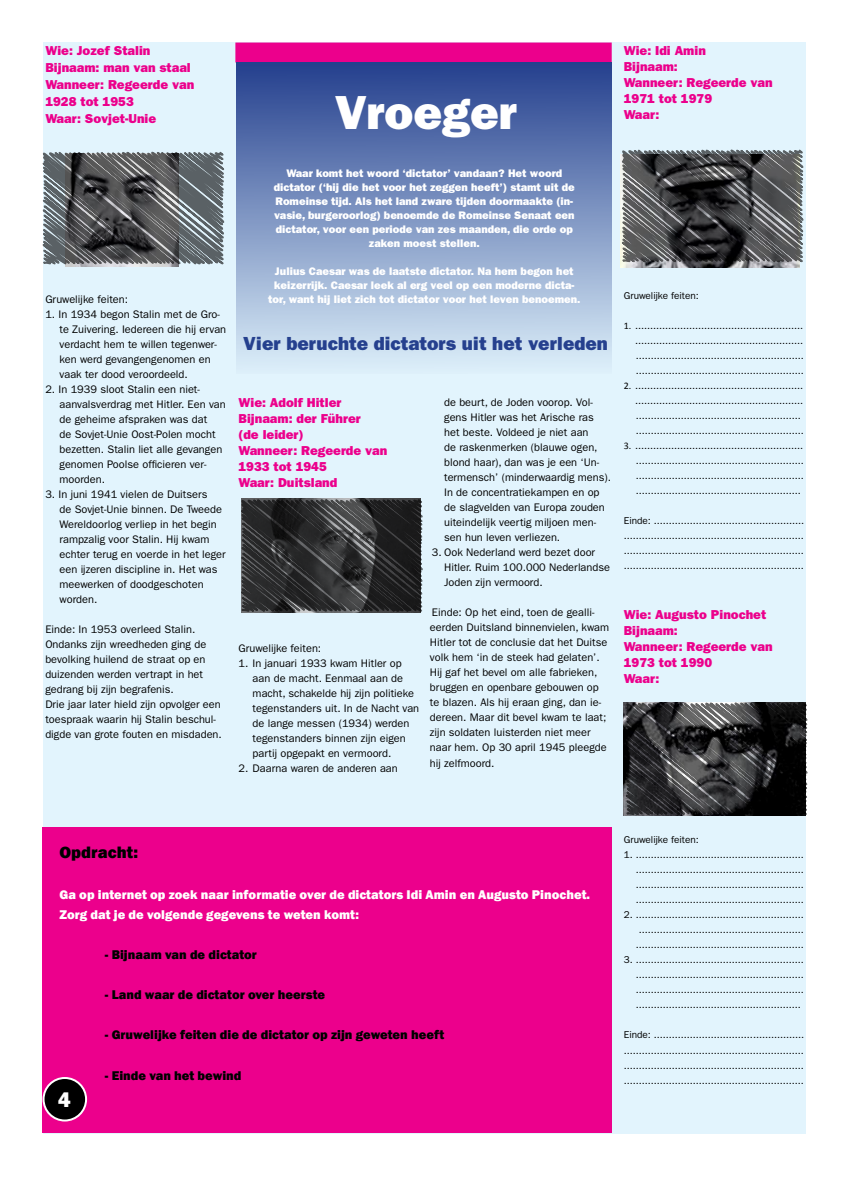
<style>
.page{position:relative;width:848px;height:1191px;background:#fff}
.page>*{position:absolute;margin:0;border:0;box-sizing:border-box;transform-origin:0 0}
.t1{font:800 48px "Franklin Gothic LT";color:#fff}
.t2{font:800 21px "Franklin Gothic LT";color:#fff}
.t3{font:800 19px "Franklin Gothic LT";color:#25408e}
.t4{font:800 17px "Franklin Gothic";color:#000}
.t5{font:800 13px/16px "Franklin Gothic LT";color:#ec008c}
.t6{font:800 13px "Franklin Gothic";color:#000}
.t7{font:800 13px/20px "Franklin Gothic";color:#fff}
.t8{font:11px/15px "Franklin Gothic LT";color:#000}
.t9{font:800 11px/14px "Franklin Gothic LT";color:#fff;text-align:center}
.t10{font:10px/15px "Franklin Gothic LT";color:#000;text-align:justify}
.s1{font-family:"Calibri"}
</style>
<div class="page">
<div style="left:43px;top:43px;width:762px;height:1091px;background:#e2f4fd"></div>
<div style="left:235px;top:43px;width:376px;height:20px;background:#ec008c"></div>
<div style="left:43px;top:827px;width:568px;height:306px;background:#ec008c"></div>
<img style="left:621px;top:263px;width:179px;height:5px">
<div style="left:44px;top:1078px;width:42px;height:42px;background:#000;border-radius:50%"></div>
<div style="left:43px;top:1077px;width:44px;height:44px;border:2px solid #fff;border-radius:50%"></div>
<svg style="left:42px;top:151px;width:183px;height:114px;background:#65686b"></svg>
<svg style="left:625px;top:701px;width:183px;height:115px;background:#333335"></svg>
<svg style="left:241px;top:498px;width:182px;height:115px;background:#343436"></svg>
<svg style="left:620px;top:149px;width:184px;height:114px;background:#555658"></svg>
<div style="left:236px;top:63px;width:375px;height:311px;background:linear-gradient(to bottom,#25408e,#def0fa)"></div>
<h3 class="t5" style="left:45px;top:43px;width:150px;line-height:17px">Wie: Jozef Stalin<br>Bijnaam: man van staal<br>Wanneer: Regeerde van<br>1928 tot 1953<br>Waar: Sovjet-Unie</h3>
<p class="t8" style="left:45px;top:293px;width:84px">Gruwelijke feiten:</p>
<p class="t8" style="left:60px;top:308px;width:168px;text-indent:-14px">1. In 1934 begon Stalin met de Gro&shy;te Zuivering. Iedereen die hij ervan verdacht hem te willen tegenwer&shy;ken werd gevangengenomen en vaak ter dood veroordeeld.</p>
<p class="t8" style="left:60px;top:383px;width:168px;text-indent:-14px">2. In 1939 sloot Stalin een niet&shy;aanvalsverdrag met Hitler. Een van de geheime afspraken was dat<br>de Sovjet-Unie Oost-Polen mocht bezetten. Stalin liet alle gevangen genomen Poolse officieren ver&shy;moorden.</p>
<p class="t8" style="left:60px;top:488px;width:168px;text-indent:-14px">3. In juni 1941 vielen de Duitsers<br>de Sovjet-Unie binnen. De Tweede<br>Wereldoorlog verliep in het begin rampzalig voor Stalin. Hij kwam echter terug en voerde in het leger een ijzeren discipline in. Het was meewerken of doodgeschoten worden.</p>
<p class="t8" style="left:45px;top:623px;width:178px">Einde: In 1953 overleed Stalin.<br>Ondanks zijn wreedheden ging de bevolking huilend de straat op en duizenden werden vertrapt in het gedrang bij zijn begrafenis.<br>Drie jaar later hield zijn opvolger een toespraak waarin hij Stalin beschul&shy;digde van grote fouten en misdaden.</p>
<h1 class="t1" style="left:335px;top:94px;width:184px">Vroeger</h1>
<p class="t9" style="left:274px;top:167px;width:302px">Waar komt het woord ‘dictator’ vandaan? Het woord dictator (‘hij die het voor het zeggen heeft’) stamt uit de Romeinse tijd. Als het land zware tijden doormaakte (in&shy;vasie, burgeroorlog) benoemde de Romeinse Senaat een dictator, voor een periode van zes maanden, die orde op zaken moest stellen.</p>
<p class="t9" style="left:268px;top:265px;width:314px">Julius Caesar was de laatste dictator. Na hem begon het keizerrijk. Caesar leek al erg veel op een moderne dicta&shy;tor, want hij liet zich tot dictator voor het leven benoemen.</p>
<h3 class="t3" style="left:243px;top:335px;width:366px">Vier beruchte dictators uit het verleden</h3>
<h3 class="t5" style="left:238px;top:395px;width:150px">Wie: Adolf Hitler<br>Bijnaam: der Führer<br>(de leider)<br>Wanneer: Regeerde van<br>1933 tot 1945<br>Waar: Duitsland</h3>
<p class="t8" style="left:238px;top:642px;width:84px">Gruwelijke feiten:</p>
<p class="t8" style="left:253px;top:657px;width:168px;text-indent:-14px">1. In januari 1933 kwam Hitler op aan de macht. Eenmaal aan de macht, schakelde hij zijn politieke tegenstanders uit. In de Nacht van de lange messen (1934) werden tegenstanders binnen zijn eigen partij opgepakt en vermoord.</p>
<p class="t8" style="left:238px;top:762px;width:161px">2. Daarna waren de anderen aan</p>
<p class="t8" style="left:444px;top:395px;width:168px">de beurt, de Joden voorop. Vol&shy;gens Hitler was het Arische ras het beste. Voldeed je niet aan<br>de raskenmerken (blauwe ogen, blond haar), dan was je een ‘Un&shy;termensch’ (minderwaardig mens).<br>In de concentratiekampen en op de slagvelden van Europa zouden uiteindelijk veertig miljoen men&shy;sen hun leven verliezen.</p>
<p class="t8" style="left:444px;top:545px;width:167px;text-indent:-12px">3. Ook Nederland werd bezet door<br>Hitler. Ruim 100.000 Nederlandse<br>Joden zijn vermoord.</p>
<p class="t8" style="left:430px;top:605px;width:180px">Einde: Op het eind, toen de gealli&shy;eerden Duitsland binnenvielen, kwam Hitler tot de conclusie dat het Duitse volk hem ‘in de steek had gelaten’.<br>Hij gaf het bevel om alle fabrieken, bruggen en openbare gebouwen op te blazen. Als hij eraan ging, dan ie&shy;dereen. Maar dit bevel kwam te laat; zijn soldaten luisterden niet meer naar hem. Op 30 april 1945 pleegde</p>
<p class="t8" style="left:430px;top:756px;width:66px">hij zelfmoord.</p>
<h3 class="t5" style="left:623px;top:43px;width:150px">Wie: Idi Amin<br>Bijnaam:<br>Wanneer: Regeerde van<br>1971 tot 1979<br>Waar:</h3>
<p class="t10" style="left:623px;top:289px;width:77px">Gruwelijke feiten:</p>
<p class="t10" style="left:635px;top:319px;width:170px;text-indent:-11px"><span class="s1">1.</span> ........................................................ ........................................................ ........................................................ ........................................................</p>
<p class="t10" style="left:635px;top:379px;width:170px;text-align:left;text-indent:-11px"><span class="s1">2.</span> ........................................................ ........................................................ ....................................................... ........................................................</p>
<p class="t10" style="left:635px;top:439px;width:169px;text-indent:-12px"><span class="s1">3.</span> ........................................................ ........................................................ ........................................................ .......................................................</p>
<p class="t10" style="left:623px;top:514px;width:182px">Einde: .................................................. ............................................................ ............................................................ ............................................................</p>
<h3 class="t5" style="left:623px;top:607px;width:150px">Wie: Augusto Pinochet<br>Bijnaam:<br>Wanneer: Regeerde van<br>1973 tot 1990<br>Waar:</h3>
<h3 class="t4" style="left:60px;top:845px;width:80px">Opdracht:</h3>
<h3 class="t7" style="left:60px;top:885px;width:532px">Ga op internet op zoek naar informatie over de dictators Idi Amin en Augusto Pinochet.<br>Zorg dat je de volgende gegevens te weten komt:</h3>
<h3 class="t6" style="left:105px;top:949px;width:153px">- Bijnaam van de dictator</h3>
<h3 class="t6" style="left:105px;top:989px;width:222px">- Land waar de dictator over heerste</h3>
<h3 class="t6" style="left:105px;top:1029px;width:341px">- Gruwelijke feiten die de dictator op zijn geweten heeft</h3>
<h3 class="t6" style="left:105px;top:1070px;width:138px">- Einde van het bewind</h3>
<h2 class="t2" style="left:58px;top:1091px;width:14px">4</h2>
<p class="t10" style="left:623px;top:833px;width:77px">Gruwelijke feiten:</p>
<p class="t10" style="left:635px;top:848px;width:169px;text-indent:-12px">1. ........................................................ ........................................................ ........................................................ ........................................................</p>
<p class="t10" style="left:623px;top:908px;width:181px;text-align:right">2. ........................................................ ....................................................... ........................................................</p>
<p class="t10" style="left:635px;top:953px;width:169px;text-indent:-12px">3. ........................................................ ........................................................ ........................................................ .......................................................</p>
<p class="t10" style="left:623px;top:1028px;width:182px">Einde: .................................................. ............................................................ ............................................................ ............................................................</p>
</div>
